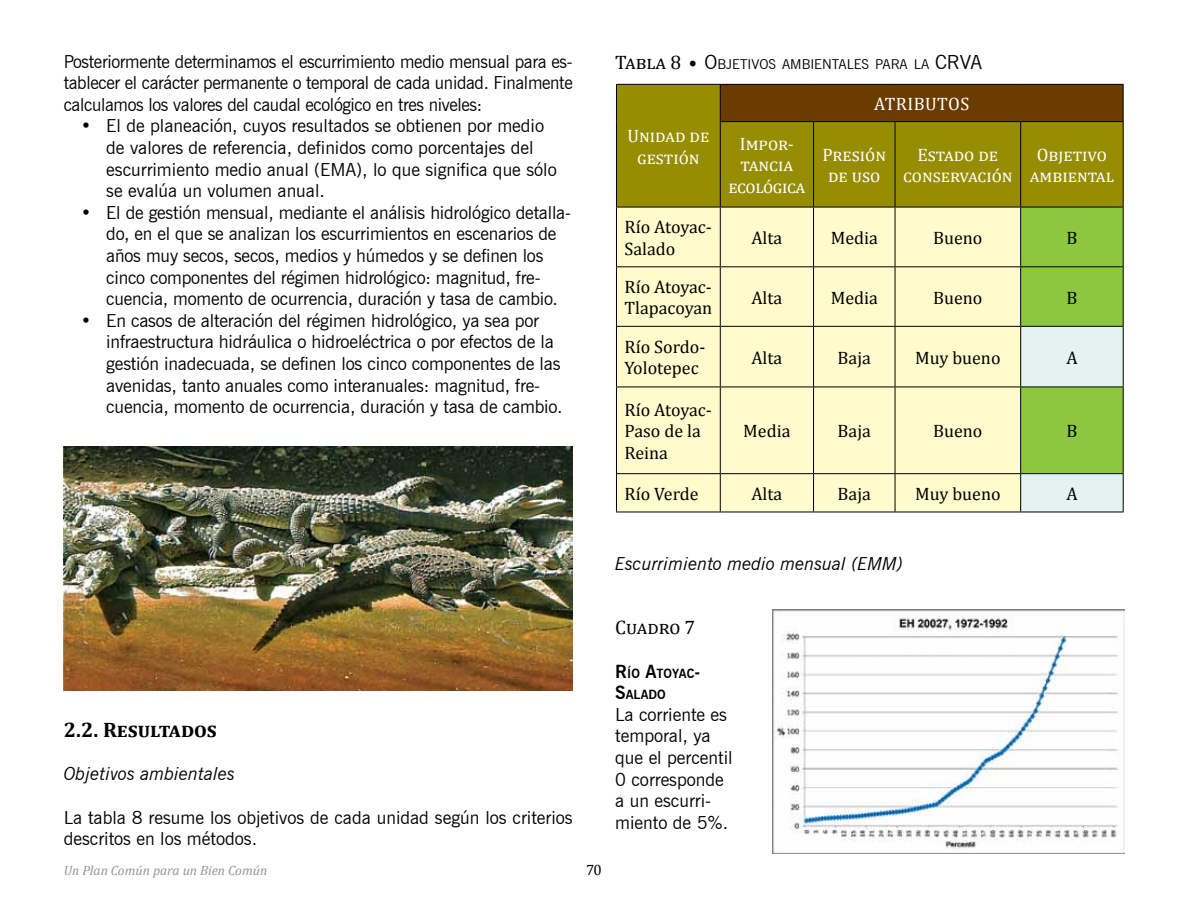
<style>
.page{position:relative;width:1188px;height:918px;background:#fff}
.page>*{position:absolute;margin:0;border:0;box-sizing:border-box;transform-origin:0 0}
.t1{font:700 21px "Cambria";color:#000}
.t2{font:19.5px "Cambria";color:#000}
.t3{font:18px/21.6px "News Gothic BT";letter-spacing:-.01em;color:#000}
.t4{font:18px/21.6px "Cambria";color:#000}
.t5{font:18px/21.6px "Cambria";letter-spacing:.01em;color:#fff;text-align:center}
.t6{font:italic 18px "News Gothic BT";color:#000}
.t7{font:15px "Cambria";color:#000}
.t8{font:13.65px "News Gothic BT";color:#000}
.t9{font:italic 13.5px "Cambria";color:#939598}
.t10{font:700 12.6px/21.6px "News Gothic BT";color:#000}
.s1{font-family:"Cambria";font-size:19.5px}
.s2{font-size:19.5px}
.s3{font-size:18px}
</style>
<div class="page">
<img style="left:773px;top:609px;width:351px;height:245px">
<div style="left:617px;top:85px;width:506px;height:122px;background:#968d00"></div>
<div style="left:720px;top:84px;width:403px;height:38px;background:#6a3c00"></div>
<div style="left:617px;top:208px;width:403px;height:304px;background:#fffbcc"></div>
<svg style="left:1021px;top:208px;width:102px;height:304px"></svg>
<hr style="left:895px;top:122px;width:1px;height:85px;background:#000">
<hr style="left:895px;top:207px;width:1px;height:59px;background:#000">
<hr style="left:895px;top:267px;width:1px;height:59px;background:#000">
<hr style="left:895px;top:327px;width:1px;height:60px;background:#000">
<hr style="left:895px;top:387px;width:1px;height:86px;background:#000">
<hr style="left:895px;top:474px;width:1px;height:38px;background:#000">
<hr style="left:1020px;top:122px;width:1px;height:85px;background:#000">
<hr style="left:1123px;top:122px;width:1px;height:85px;background:#000">
<hr style="left:1020px;top:207px;width:1px;height:59px;background:#000">
<hr style="left:1020px;top:267px;width:1px;height:59px;background:#000">
<hr style="left:1020px;top:327px;width:1px;height:60px;background:#000">
<hr style="left:1020px;top:387px;width:1px;height:86px;background:#000">
<hr style="left:1020px;top:474px;width:1px;height:38px;background:#000">
<hr style="left:720px;top:85px;width:1px;height:36px;background:#000">
<hr style="left:720px;top:122px;width:1px;height:85px;background:#000">
<hr style="left:813px;top:122px;width:1px;height:85px;background:#000">
<hr style="left:720px;top:207px;width:1px;height:59px;background:#000">
<hr style="left:813px;top:207px;width:1px;height:59px;background:#000">
<hr style="left:720px;top:267px;width:1px;height:59px;background:#000">
<hr style="left:813px;top:267px;width:1px;height:59px;background:#000">
<hr style="left:720px;top:327px;width:1px;height:60px;background:#000">
<hr style="left:813px;top:327px;width:1px;height:60px;background:#000">
<hr style="left:720px;top:387px;width:1px;height:86px;background:#000">
<hr style="left:813px;top:387px;width:1px;height:86px;background:#000">
<hr style="left:720px;top:474px;width:1px;height:38px;background:#000">
<hr style="left:813px;top:474px;width:1px;height:38px;background:#000">
<hr style="left:616px;top:84px;width:104px;height:1px;background:#000">
<hr style="left:616px;top:85px;width:1px;height:37px;background:#000">
<hr style="left:616px;top:122px;width:1px;height:85px;background:#000">
<hr style="left:720px;top:84px;width:94px;height:1px;background:#000">
<hr style="left:814px;top:84px;width:81px;height:1px;background:#000">
<hr style="left:895px;top:84px;width:126px;height:1px;background:#000">
<hr style="left:1021px;top:84px;width:103px;height:1px;background:#000">
<hr style="left:1123px;top:85px;width:1px;height:36px;background:#000">
<hr style="left:720px;top:121px;width:94px;height:1px;background:#000">
<hr style="left:814px;top:121px;width:81px;height:1px;background:#000">
<hr style="left:895px;top:121px;width:126px;height:1px;background:#000">
<hr style="left:1021px;top:121px;width:103px;height:1px;background:#000">
<hr style="left:616px;top:207px;width:104px;height:1px;background:#000">
<hr style="left:616px;top:207px;width:1px;height:59px;background:#000">
<hr style="left:720px;top:207px;width:94px;height:1px;background:#000">
<hr style="left:814px;top:207px;width:81px;height:1px;background:#000">
<hr style="left:895px;top:207px;width:126px;height:1px;background:#000">
<hr style="left:1021px;top:207px;width:103px;height:1px;background:#000">
<hr style="left:1123px;top:207px;width:1px;height:59px;background:#000">
<hr style="left:616px;top:266px;width:104px;height:1px;background:#000">
<hr style="left:616px;top:267px;width:1px;height:59px;background:#000">
<hr style="left:720px;top:266px;width:94px;height:1px;background:#000">
<hr style="left:814px;top:266px;width:81px;height:1px;background:#000">
<hr style="left:895px;top:266px;width:126px;height:1px;background:#000">
<hr style="left:1021px;top:266px;width:103px;height:1px;background:#000">
<hr style="left:1123px;top:267px;width:1px;height:59px;background:#000">
<hr style="left:616px;top:326px;width:104px;height:1px;background:#000">
<hr style="left:616px;top:327px;width:1px;height:60px;background:#000">
<hr style="left:720px;top:326px;width:94px;height:1px;background:#000">
<hr style="left:814px;top:326px;width:81px;height:1px;background:#000">
<hr style="left:895px;top:326px;width:126px;height:1px;background:#000">
<hr style="left:1021px;top:326px;width:103px;height:1px;background:#000">
<hr style="left:1123px;top:327px;width:1px;height:60px;background:#000">
<hr style="left:616px;top:387px;width:104px;height:1px;background:#000">
<hr style="left:616px;top:387px;width:1px;height:86px;background:#000">
<hr style="left:720px;top:387px;width:94px;height:1px;background:#000">
<hr style="left:814px;top:387px;width:81px;height:1px;background:#000">
<hr style="left:895px;top:387px;width:126px;height:1px;background:#000">
<hr style="left:1021px;top:387px;width:103px;height:1px;background:#000">
<hr style="left:1123px;top:387px;width:1px;height:86px;background:#000">
<hr style="left:616px;top:473px;width:104px;height:1px;background:#000">
<hr style="left:616px;top:474px;width:1px;height:38px;background:#000">
<hr style="left:720px;top:473px;width:94px;height:1px;background:#000">
<hr style="left:814px;top:473px;width:81px;height:1px;background:#000">
<hr style="left:895px;top:473px;width:126px;height:1px;background:#000">
<hr style="left:1021px;top:473px;width:103px;height:1px;background:#000">
<hr style="left:1123px;top:474px;width:1px;height:38px;background:#000">
<hr style="left:616px;top:512px;width:104px;height:1px;background:#000">
<hr style="left:720px;top:512px;width:94px;height:1px;background:#000">
<hr style="left:814px;top:512px;width:81px;height:1px;background:#000">
<hr style="left:895px;top:512px;width:126px;height:1px;background:#000">
<hr style="left:1021px;top:512px;width:103px;height:1px;background:#000">
<img style="left:64px;top:446px;width:509px;height:245px">
<p class="t3" style="left:64px;top:50px;width:510px;text-align:justify">Posteriormente determinamos el escurrimiento medio mensual para es&shy;tablecer el carácter permanente o temporal de cada unidad. Finalmente calculamos los valores del caudal ecológico en tres niveles:</p>
<p class="t3" style="left:106px;top:115px;width:452px;text-indent:-26px">• El de planeación, cuyos resultados se obtienen por medio de valores de referencia, definidos como porcentajes del escurrimiento medio anual (EMA), lo que significa que sólo se evalúa un volumen anual.</p>
<p class="t3" style="left:106px;top:202px;width:466px;text-indent:-26px">• El de gestión mensual, mediante el análisis hidrológico detalla&shy;do, en el que se analizan los escurrimientos en escenarios de años muy secos, secos, medios y húmedos y se definen los cinco componentes del régimen hidrológico: magnitud, fre&shy;cuencia, momento de ocurrencia, duración y tasa de cambio.</p>
<p class="t3" style="left:106px;top:310px;width:458px;text-indent:-26px">• En casos de alteración del régimen hidrológico, ya sea por infraestructura hidráulica o hidroeléctrica o por efectos de la gestión inadecuada, se definen los cinco componentes de las avenidas, tanto anuales como interanuales: magnitud, fre&shy;cuencia, momento de ocurrencia, duración y tasa de cambio.</p>
<p class="t8" style="left:615px;top:56px;width:368px"><span class="s1">Tabla 8</span> <span class="s2">• O</span>BJETIVOS AMBIENTALES PARA LA <span class="s2">CRVA</span></p>
<p class="t5" style="left:627px;top:125px;width:83px">Unidad de gestión</p>
<p class="t5" style="left:874px;top:93px;width:22px">Atributos</p>
<p class="t5" style="left:728px;top:133px;width:78px">Impor&shy;tancia ecológica</p>
<p class="t5" style="left:822px;top:144px;width:65px">Presión de uso</p>
<p class="t5" style="left:903px;top:144px;width:111px">Estado de conservación</p>
<p class="t5" style="left:1030px;top:144px;width:86px">Objetivo ambiental</p>
<p class="t4" style="left:625px;top:216px;width:89px">Río Atoyac-<br>Salado</p>
<p class="t4" style="left:751px;top:227px;width:32px">Alta</p>
<p class="t4" style="left:831px;top:227px;width:49px">Media</p>
<p class="t4" style="left:933px;top:227px;width:51px">Bueno</p>
<p class="t4" style="left:1066px;top:227px;width:12px">B</p>
<p class="t4" style="left:625px;top:276px;width:89px">Río Atoyac-<br>Tlapacoyan</p>
<p class="t4" style="left:751px;top:287px;width:32px">Alta</p>
<p class="t4" style="left:831px;top:287px;width:49px">Media</p>
<p class="t4" style="left:933px;top:287px;width:51px">Bueno</p>
<p class="t4" style="left:1066px;top:287px;width:12px">B</p>
<p class="t4" style="left:625px;top:336px;width:82px">Río Sordo-<br>Yolotepec</p>
<p class="t4" style="left:751px;top:347px;width:32px">Alta</p>
<p class="t4" style="left:838px;top:347px;width:35px">Baja</p>
<p class="t4" style="left:915px;top:347px;width:87px">Muy bueno</p>
<p class="t4" style="left:1066px;top:347px;width:13px">A</p>
<p class="t4" style="left:625px;top:399px;width:89px">Río Atoyac-<br>Paso de la<br>Reina</p>
<p class="t4" style="left:743px;top:420px;width:49px">Media</p>
<p class="t4" style="left:838px;top:420px;width:35px">Baja</p>
<p class="t4" style="left:933px;top:420px;width:51px">Bueno</p>
<p class="t4" style="left:1066px;top:420px;width:12px">B</p>
<p class="t4" style="left:625px;top:483px;width:76px">Río Verde</p>
<p class="t4" style="left:751px;top:483px;width:32px">Alta</p>
<p class="t4" style="left:838px;top:483px;width:35px">Baja</p>
<p class="t4" style="left:915px;top:483px;width:87px">Muy bueno</p>
<p class="t4" style="left:1066px;top:483px;width:13px">A</p>
<p class="t6" style="left:615px;top:552px;width:289px">Escurrimiento medio mensual (EMM)</p>
<p class="t1" style="left:64px;top:715px;width:155px">2.2. Resultados</p>
<p class="t6" style="left:64px;top:763px;width:173px">Objetivos ambientales</p>
<p class="t3" style="left:64px;top:806px;width:510px">La tabla 8 resume los objetivos de cada unidad según los criterios descritos en los métodos.</p>
<p class="t9" style="left:64px;top:861px;width:205px">Un Plan Común para un Bien Común</p>
<p class="t7" style="left:586px;top:861px;width:17px">70</p>
<p class="t2" style="left:615px;top:616px;width:82px">Cuadro 7</p>
<p class="t10" style="left:615px;top:662px;width:87px"><span class="s3">R</span>ÍO <span class="s3">A</span>TOYAC<span class="s3">-<br>S</span>ALADO</p>
<p class="t3" style="left:615px;top:704px;width:119px">La corriente es temporal, ya que el percentil<br>0 corresponde a un escurri&shy;miento de 5%.</p>
</div>
